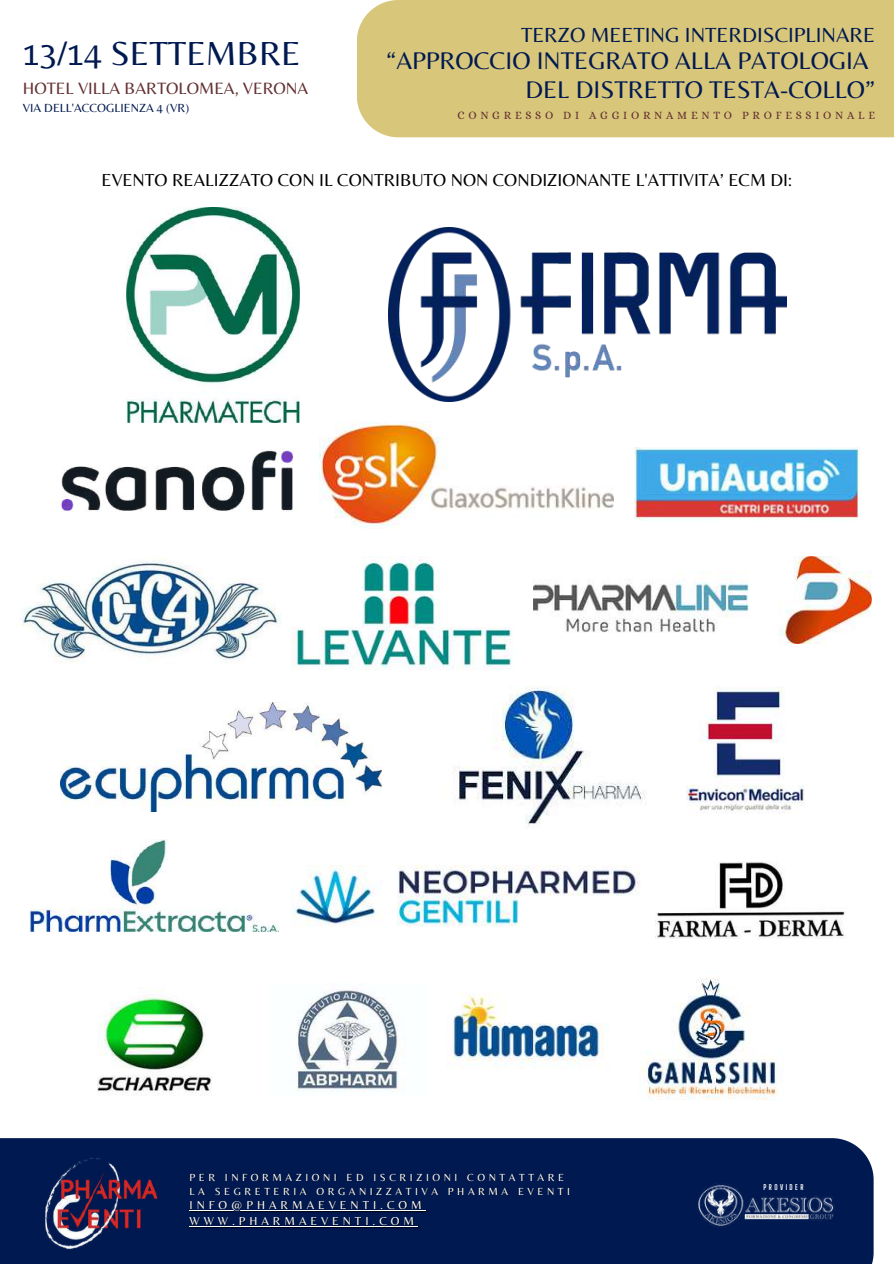
<style>
.page{position:relative;width:894px;height:1264px;background:#fff}
.page>*{position:absolute;margin:0;border:0;box-sizing:border-box;transform-origin:0 0}
.t1{font:34.65px "Belleza";color:#001950}
.t2{font:25.05px/28.2px "Belleza";color:#001950;text-align:right}
.t3{font:21.3px "Belleza";color:#001950}
.t4{font:18px "Belleza";color:#000}
.t5{font:17.1px "Belleza";color:#643032}
.t6{font:12.3px "Belleza";color:#001950}
.t7{font:12px/16px "Belleza";letter-spacing:.33em;color:#fff}
.t8{font:11.25px "Alice";letter-spacing:.33em;color:#643032}
.t9{font:10.65px/14.2px "Belleza";letter-spacing:.33em;color:#fff}
.t10{font:700 7.35px "Big Shoulders Display";letter-spacing:.33em;color:#fff}
</style>
<div class="page">
<img style="left:0;top:0;width:893px;height:1263px">
<hr style="left:189px;top:1209px;width:236px;height:1px;background:#fff">
<hr style="left:189px;top:1225px;width:229px;height:1px;background:#fff">
<h1 class="t1" style="left:23px;top:32px;width:279px">13/14 SETTEMBRE</h1>
<h3 class="t5" style="left:23px;top:79px;width:287px">HOTEL VILLA BARTOLOMEA, VERONA</h3>
<p class="t6" style="left:23px;top:100px;width:168px">VIA DELL'ACCOGLIENZA 4 (VR)</p>
<h3 class="t3" style="left:521px;top:22px;width:355px">TERZO MEETING INTERDISCIPLINARE</h3>
<h2 class="t2" style="left:386px;top:46px;width:490px">“APPROCCIO INTEGRATO ALLA PATOLOGIA<br>DEL DISTRETTO TESTA-COLLO”</h2>
<p class="t8" style="left:457px;top:109px;width:419px">CONGRESSO DI AGGIORNAMENTO PROFESSIONALE</p>
<h3 class="t4" style="left:102px;top:169px;width:691px">EVENTO REALIZZATO CON IL CONTRIBUTO NON CONDIZIONANTE L'ATTIVITA’ ECM DI:</h3>
<p class="t9" style="left:189px;top:1169px;width:382px">PER INFORMAZIONI ED ISCRIZIONI CONTATTARE<br>LA SEGRETERIA ORGANIZZATIVA PHARMA EVENTI</p>
<p class="t7" style="left:189px;top:1196px;width:234px">INFO@PHARMAEVENTI.COM<br>WWW.PHARMAEVENTI.COM</p>
<p class="t10" style="left:763px;top:1182px;width:41px">PROVIDER</p>
</div>
